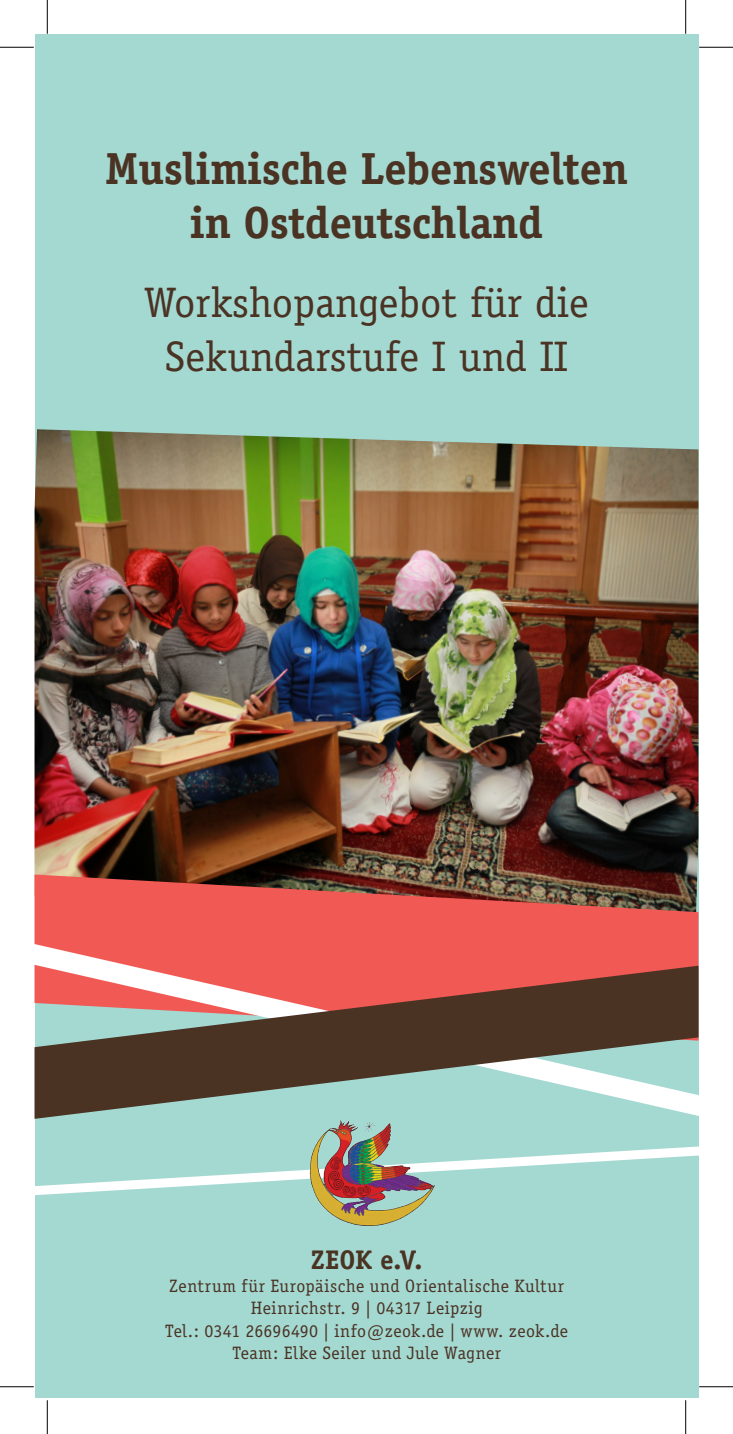
<style>
.page{position:relative;width:733px;height:1434px;background:#fff}
.page>*{position:absolute;margin:0;border:0;box-sizing:border-box;transform-origin:0 0}
.t1{font:700 45px/54px "Officina Serif";letter-spacing:-.01em;color:#4b3324;text-align:center}
.t2{font:42.75px/54px "Officina Serif";color:#4b3324;text-align:center}
.t3{font:700 27px "Officina Serif";color:#4b3324}
.t4{font:18px "Officina Serif";letter-spacing:.02em;color:#4b3324}
</style>
<div class="page">
<div style="left:34px;top:34px;width:664px;height:1364px;background:#a4d9d2"></div>
<img style="left:34px;top:429px;width:664px;height:445px">
<img style="left:34px;top:874px;width:664px;height:39px">
<svg style="left:34px;top:913px;width:664px;height:222px"></svg>
<svg style="left:34px;top:966px;width:664px;height:153px"></svg>
<svg style="left:34px;top:1135px;width:664px;height:72px"></svg>
<img style="left:287px;top:1110px;width:163px;height:116px">
<hr style="left:0;top:47px;width:34px;height:1px;background:#000">
<hr style="left:699px;top:47px;width:33px;height:1px;background:#000">
<hr style="left:0;top:1386px;width:34px;height:1px;background:#000">
<hr style="left:699px;top:1386px;width:33px;height:1px;background:#000">
<hr style="left:47px;top:0;width:1px;height:34px;background:#000">
<hr style="left:47px;top:1400px;width:1px;height:34px;background:#000">
<hr style="left:685px;top:0;width:1px;height:34px;background:#000">
<hr style="left:685px;top:1400px;width:1px;height:34px;background:#000">
<p class="t1" style="left:105px;top:142px;width:524px">Muslimische Lebenswelten in Ostdeutschland</p>
<p class="t2" style="left:144px;top:275px;width:446px">Workshopangebot für die<br>Sekundarstufe I und II</p>
<p class="t3" style="left:311px;top:1243px;width:113px">ZEOK e.V.</p>
<p class="t4" style="left:169px;top:1275px;width:396px">Zentrum für Europäische und Orientalische Kultur</p>
<p class="t4" style="left:251px;top:1297px;width:233px">Heinrichstr. 9 | 04317 Leipzig</p>
<p class="t4" style="left:165px;top:1320px;width:404px">Tel.: 0341 26696490 | info@zeok.de | www. zeok.de</p>
<p class="t4" style="left:232px;top:1342px;width:270px">Team: Elke Seiler und Jule Wagner</p>
</div>
